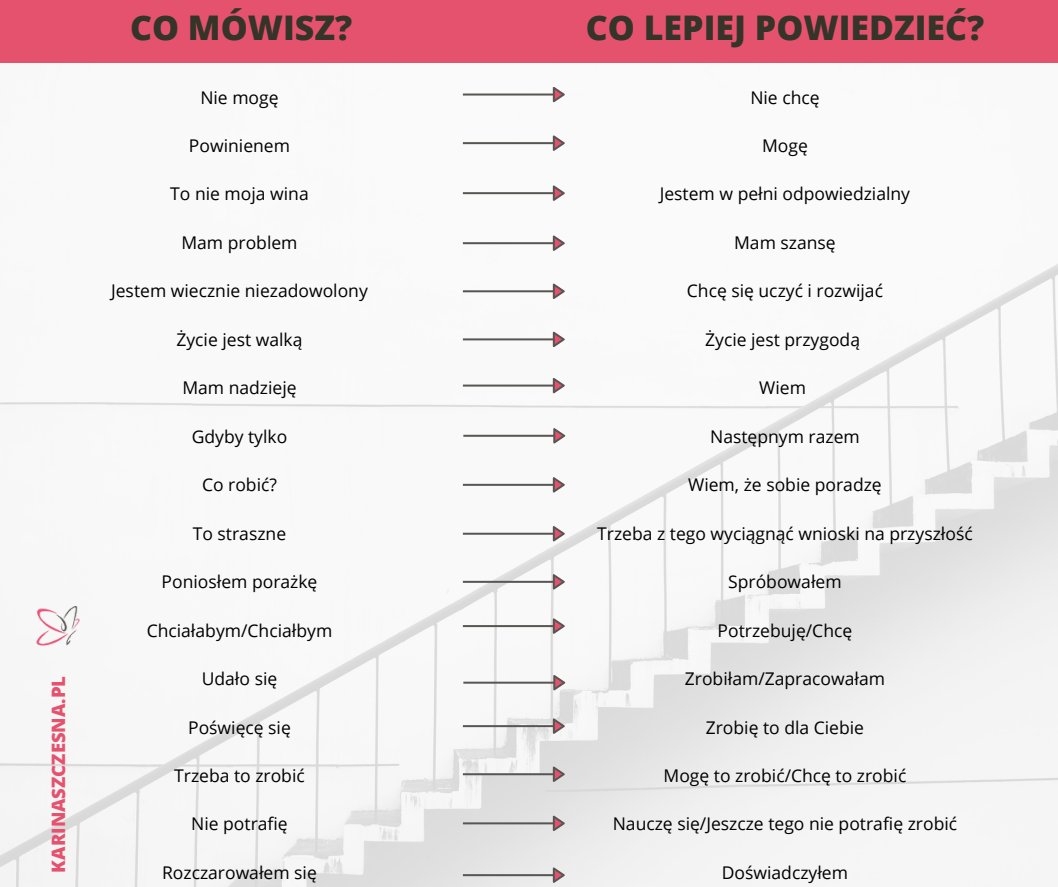
<style>
.page{position:relative;width:1058px;height:887px;background:#fff}
.page>*{position:absolute;margin:0;border:0;box-sizing:border-box;transform-origin:0 0}
.t1{font:800 33.9px "Open Sans";color:#353428}
.t2{font:800 18.45px "Open Sans";color:#e5526e}
.t3{font:17.55px "Open Sans";color:#000}
</style>
<div class="page">
<img style="left:0;top:62px;width:1058px;height:824px">
<div style="left:0;top:0;width:1058px;height:62px;background:#e5526e"></div>
<svg style="left:463px;top:87px;width:102px;height:15px"></svg>
<svg style="left:463px;top:135px;width:102px;height:16px"></svg>
<svg style="left:463px;top:185px;width:102px;height:16px"></svg>
<svg style="left:463px;top:235px;width:102px;height:16px"></svg>
<svg style="left:463px;top:283px;width:102px;height:16px"></svg>
<svg style="left:463px;top:332px;width:102px;height:15px"></svg>
<svg style="left:463px;top:378px;width:102px;height:15px"></svg>
<svg style="left:463px;top:428px;width:102px;height:15px"></svg>
<svg style="left:463px;top:477px;width:102px;height:15px"></svg>
<svg style="left:463px;top:526px;width:102px;height:15px"></svg>
<svg style="left:463px;top:574px;width:102px;height:15px"></svg>
<svg style="left:463px;top:618px;width:102px;height:15px"></svg>
<svg style="left:463px;top:675px;width:102px;height:15px"></svg>
<svg style="left:463px;top:718px;width:102px;height:15px"></svg>
<svg style="left:463px;top:766px;width:102px;height:16px"></svg>
<svg style="left:463px;top:815px;width:102px;height:16px;background:#cbc8c8"></svg>
<svg style="left:463px;top:867px;width:102px;height:15px;background:#cfcccc"></svg>
<img style="left:34px;top:601px;width:48px;height:49px">
<p class="t2" style="left:45px;top:872px;width:198px;rotate:-90deg">KARINASZCZESNA.PL</p>
<p class="t1" style="left:130px;top:4px;width:224px">CO MÓWISZ?</p>
<p class="t1" style="left:586px;top:4px;width:400px">CO LEPIEJ POWIEDZIEĆ?</p>
<p class="t3" style="left:200px;top:85px;width:80px">Nie mogę</p>
<p class="t3" style="left:189px;top:133px;width:103px">Powinienem</p>
<p class="t3" style="left:170px;top:182px;width:140px">To nie moja wina</p>
<p class="t3" style="left:181px;top:230px;width:118px">Mam problem</p>
<p class="t3" style="left:111px;top:278px;width:258px">Jestem wiecznie niezadowolony</p>
<p class="t3" style="left:176px;top:327px;width:127px">Życie jest walką</p>
<p class="t3" style="left:182px;top:375px;width:116px">Mam nadzieję</p>
<p class="t3" style="left:192px;top:424px;width:97px">Gdyby tylko</p>
<p class="t3" style="left:202px;top:472px;width:76px">Co robić?</p>
<p class="t3" style="left:193px;top:521px;width:95px">To straszne</p>
<p class="t3" style="left:161px;top:569px;width:157px">Poniosłem porażkę</p>
<p class="t3" style="left:147px;top:617px;width:187px">Chciałabym/Chciałbym</p>
<p class="t3" style="left:202px;top:666px;width:77px">Udało się</p>
<p class="t3" style="left:188px;top:714px;width:104px">Poświęcę się</p>
<p class="t3" style="left:174px;top:763px;width:132px">Trzeba to zrobić</p>
<p class="t3" style="left:191px;top:811px;width:98px">Nie potrafię</p>
<p class="t3" style="left:162px;top:860px;width:156px">Rozczarowałem się</p>
<p class="t3" style="left:750px;top:85px;width:71px">Nie chcę</p>
<p class="t3" style="left:762px;top:133px;width:47px">Mogę</p>
<p class="t3" style="left:659px;top:182px;width:252px">Jestem w pełni odpowiedzialny</p>
<p class="t3" style="left:734px;top:230px;width:103px">Mam szansę</p>
<p class="t3" style="left:687px;top:278px;width:198px">Chcę się uczyć i rozwijać</p>
<p class="t3" style="left:705px;top:327px;width:156px">Życie jest przygodą</p>
<p class="t3" style="left:759px;top:375px;width:48px">Wiem</p>
<p class="t3" style="left:710px;top:424px;width:151px">Następnym razem</p>
<p class="t3" style="left:688px;top:472px;width:195px">Wiem, że sobie poradzę</p>
<p class="t3" style="left:597px;top:521px;width:377px">Trzeba z tego wyciągnąć wnioski na przyszłość</p>
<p class="t3" style="left:728px;top:569px;width:115px">Spróbowałem</p>
<p class="t3" style="left:717px;top:617px;width:136px">Potrzebuję/Chcę</p>
<p class="t3" style="left:685px;top:666px;width:202px">Zrobiłam/Zapracowałam</p>
<p class="t3" style="left:705px;top:714px;width:160px">Zrobię to dla Ciebie</p>
<p class="t3" style="left:663px;top:763px;width:244px">Mogę to zrobić/Chcę to zrobić</p>
<p class="t3" style="left:612px;top:811px;width:346px">Nauczę się/Jeszcze tego nie potrafię zrobić</p>
<p class="t3" style="left:721px;top:860px;width:128px">Doświadczyłem</p>
</div>
